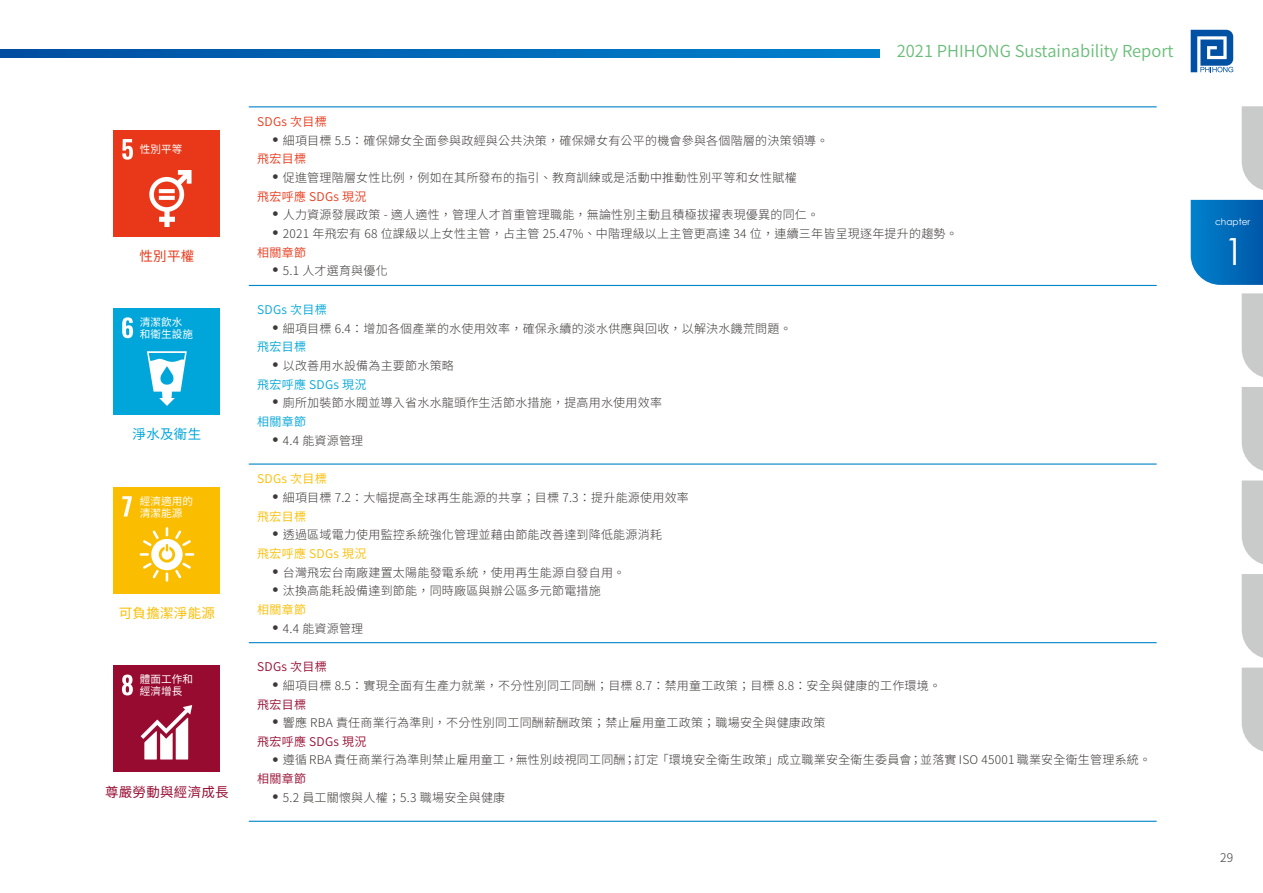
<style>
.page{position:relative;width:1263px;height:893px;background:#fff}
.page>*{position:absolute;margin:0;border:0;box-sizing:border-box;transform-origin:0 0}
.t1{font:37.5px "Century Gothic";color:#fff}
.t2{font:600 16.5px "Noto Sans CJ Ktc";color:#6abd79}
.t3{font:13.5px "Noto Sans CJ Ktc";letter-spacing:.02em;color:#970b31}
.t4{font:13.5px "Noto Sans CJ Ktc";letter-spacing:.02em;color:#fabd00}
.t5{font:13.5px "Noto Sans CJ Ktc";letter-spacing:.02em;color:#00a6d9}
.t6{font:13.5px "Noto Sans CJ Ktc";color:#e83819}
.t7{font:300 12px/18.6px "Noto Sans CJ Ktc";letter-spacing:.02em;color:#3e3a39}
.t8{font:600 12px "Noto Sans CJ Ktc";letter-spacing:.02em;color:#e83819}
.t9{font:600 12px "Noto Sans CJ Ktc";letter-spacing:.02em;color:#00a6d9}
.t10{font:600 12px "Noto Sans CJ Ktc";letter-spacing:.02em;color:#fabd00}
.t11{font:600 12px "Noto Sans CJ Ktc";letter-spacing:.02em;color:#970b31}
.t12{font:10.65px/12px "Noto Sans CJ Ktc";color:#fff}
.t13{font:9px "Century Gothic";color:#fff}
</style>
<div class="page">
<hr style="left:249px;top:106px;width:908px;height:1px;background:#0184c8">
<hr style="left:249px;top:285px;width:908px;height:1px;background:#0184c8">
<hr style="left:249px;top:463px;width:908px;height:2px;background:#0184c8">
<hr style="left:249px;top:642px;width:908px;height:1px;background:#0184c8">
<hr style="left:249px;top:821px;width:908px;height:1px;background:#0184c8">
<div style="left:114px;top:130px;width:106px;height:106px;background:#e83819"></div>
<svg style="left:122px;top:139px;width:11px;height:21px"></svg>
<svg style="left:149px;top:170px;width:43px;height:57px"></svg>
<svg style="left:159px;top:189px;width:16px;height:4px"></svg>
<svg style="left:159px;top:196px;width:16px;height:4px"></svg>
<div style="left:114px;top:308px;width:106px;height:107px;background:#00a6d9"></div>
<svg style="left:122px;top:317px;width:11px;height:21px"></svg>
<svg style="left:147px;top:351px;width:40px;height:55px"></svg>
<div style="left:114px;top:487px;width:106px;height:106px;background:#fabd00"></div>
<svg style="left:122px;top:496px;width:10px;height:20px"></svg>
<svg style="left:140px;top:527px;width:54px;height:55px"></svg>
<div style="left:114px;top:666px;width:106px;height:106px;background:#970b31"></div>
<svg style="left:122px;top:675px;width:11px;height:20px"></svg>
<svg style="left:141px;top:705px;width:51px;height:54px"></svg>
<svg style="left:1191px;top:200px;width:72px;height:85px;background:#0770bc"></svg>
<svg style="left:1191px;top:30px;width:42px;height:42px"></svg>
<svg style="left:0;top:49px;width:880px;height:9px;background:#0067b6"></svg>
<svg style="left:1242px;top:106px;width:21px;height:84px;background:#cdcece"></svg>
<svg style="left:1242px;top:293px;width:21px;height:84px;background:#cdcece"></svg>
<svg style="left:1242px;top:387px;width:21px;height:84px;background:#cdcece"></svg>
<svg style="left:1242px;top:480px;width:21px;height:85px;background:#cecfcf"></svg>
<svg style="left:1242px;top:574px;width:21px;height:84px;background:#cdcece"></svg>
<svg style="left:1242px;top:668px;width:21px;height:84px;background:#cecfcf"></svg>
<p class="t12" style="left:140px;top:143px;width:44px">性別平等</p>
<p class="t6" style="left:139px;top:248px;width:56px">性別平權</p>
<p class="t12" style="left:140px;top:316px;width:55px">清潔飲水和衛生設施</p>
<p class="t5" style="left:133px;top:427px;width:70px">淨水及衛生</p>
<p class="t12" style="left:140px;top:495px;width:55px">經濟適用的清潔能源</p>
<p class="t4" style="left:119px;top:605px;width:98px">可負擔潔淨能源</p>
<p class="t12" style="left:140px;top:674px;width:55px">體面工作和經濟增長</p>
<p class="t3" style="left:105px;top:784px;width:125px">尊嚴勞動與經濟成長</p>
<h2 class="t2" style="left:897px;top:42px;width:278px">2021 PHIHONG Sustainability Report</h2>
<p class="t8" style="left:257px;top:115px;width:71px">SDGs 次目標</p>
<p class="t7" style="left:283px;top:131px;width:547px">細項目標 5.5：確保婦女全面參與政經與公共決策，確保婦女有公平的機會參與各個階層的決策領導。</p>
<p class="t8" style="left:257px;top:152px;width:50px">飛宏目標</p>
<p class="t7" style="left:283px;top:169px;width:515px">促進管理階層女性比例，例如在其所發布的指引、教育訓練或是活動中推動性別平等和女性賦權</p>
<p class="t8" style="left:257px;top:190px;width:111px">飛宏呼應 SDGs 現況</p>
<p class="t7" style="left:283px;top:206px;width:676px">人力資源發展政策 - 適人適性，管理人才首重管理職能，無論性別主動且積極拔擢表現優異的同仁。<br>2021 年飛宏有 68 位課級以上女性主管，占主管 25.47%、中階理級以上主管更高達 34 位，連續三年皆呈現逐年提升的趨勢。</p>
<p class="t8" style="left:257px;top:245px;width:50px">相關章節</p>
<p class="t7" style="left:283px;top:262px;width:106px">5.1 人才選育與優化</p>
<p class="t9" style="left:257px;top:303px;width:71px">SDGs 次目標</p>
<p class="t7" style="left:283px;top:319px;width:510px">細項目標 6.4：增加各個產業的水使用效率，確保永續的淡水供應與回收，以解決水饑荒問題。</p>
<p class="t9" style="left:257px;top:340px;width:50px">飛宏目標</p>
<p class="t7" style="left:283px;top:357px;width:173px">以改善用水設備為主要節水策略</p>
<p class="t9" style="left:257px;top:377px;width:111px">飛宏呼應 SDGs 現況</p>
<p class="t7" style="left:283px;top:394px;width:381px">廁所加裝節水閥並導入省水水龍頭作生活節水措施，提高用水使用效率</p>
<p class="t9" style="left:257px;top:415px;width:50px">相關章節</p>
<p class="t7" style="left:283px;top:431px;width:82px">4.4 能資源管理</p>
<p class="t10" style="left:257px;top:472px;width:71px">SDGs 次目標</p>
<p class="t7" style="left:283px;top:488px;width:408px">細項目標 7.2：大幅提高全球再生能源的共享；目標 7.3：提升能源使用效率</p>
<p class="t10" style="left:257px;top:509px;width:50px">飛宏目標</p>
<p class="t7" style="left:283px;top:526px;width:381px">透過區域電力使用監控系統強化管理並藉由節能改善達到降低能源消耗</p>
<p class="t10" style="left:257px;top:547px;width:111px">飛宏呼應 SDGs 現況</p>
<p class="t7" style="left:283px;top:563px;width:344px">台灣飛宏台南廠建置太陽能發電系統，使用再生能源自發自用。汰換高能耗設備達到節能，同時廠區與辦公區多元節電措施</p>
<p class="t10" style="left:257px;top:603px;width:50px">相關章節</p>
<p class="t7" style="left:283px;top:619px;width:82px">4.4 能資源管理</p>
<p class="t11" style="left:257px;top:660px;width:71px">SDGs 次目標</p>
<p class="t7" style="left:283px;top:676px;width:660px">細項目標 8.5：實現全面有生產力就業，不分性別同工同酬；目標 8.7：禁用童工政策；目標 8.8：安全與健康的工作環境。</p>
<p class="t11" style="left:257px;top:697px;width:50px">飛宏目標</p>
<p class="t7" style="left:283px;top:714px;width:544px">響應 RBA 責任商業行為準則，不分性別同工同酬薪酬政策；禁止雇用童工政策；職場安全與健康政策</p>
<p class="t11" style="left:257px;top:735px;width:111px">飛宏呼應 SDGs 現況</p>
<p class="t7" style="left:283px;top:751px;width:870px">遵循 RBA 責任商業行為準則禁止雇用童工，無性別歧視同工同酬；訂定「環境安全衛生政策」成立職業安全衛生委員會；並落實 ISO 45001 職業安全衛生管理系統。</p>
<p class="t11" style="left:257px;top:772px;width:50px">相關章節</p>
<p class="t7" style="left:283px;top:788px;width:224px">5.2 員工關懷與人權；5.3 職場安全與健康</p>
<p class="t13" style="left:1215px;top:216px;width:37px">chapter</p>
<h1 class="t1" style="left:1224px;top:225px;width:22px">1</h1>
<p class="t7" style="left:1220px;top:848px;width:15px">29</p>
</div>
